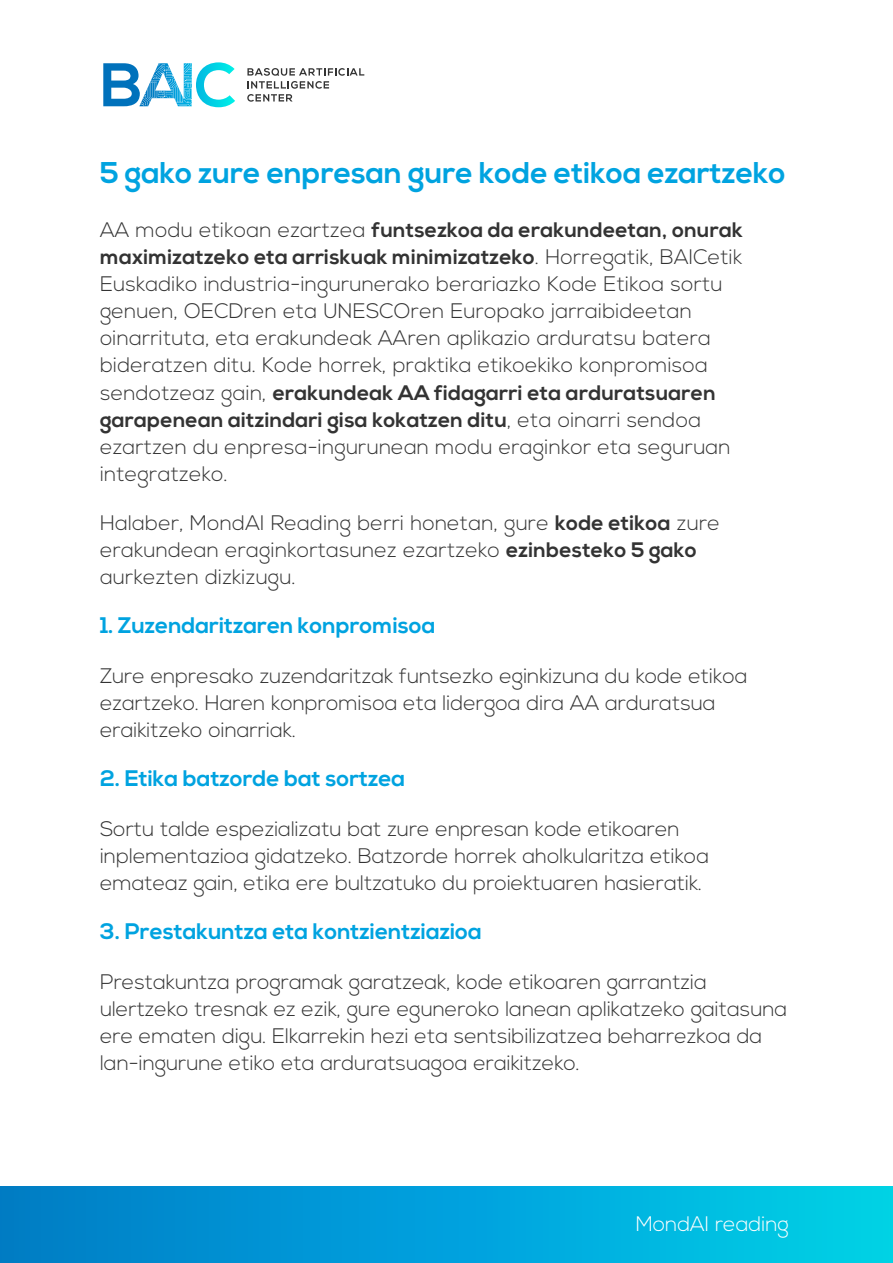
<style>
.page{position:relative;width:893px;height:1263px;background:#fff}
.page>*{position:absolute;margin:0;border:0;box-sizing:border-box;transform-origin:0 0}
.t1{font:700 30px "Nexa";color:#00a3e0}
.t2{font:700 22.5px "Nexa";color:#00a3e0}
.t3{font:300 21px/27px "Nexa";color:#333}
.t4{font:300 21px "Nexa";color:#fff}
.s1{font-weight:700}
</style>
<div class="page">
<div style="left:0;top:1186px;width:893px;height:77px;background:linear-gradient(to right,#0079c9,#00cfea)"></div>
<svg style="left:247px;top:68px;width:117px;height:34px"></svg>
<svg style="left:103px;top:62px;width:132px;height:45px"></svg>
<h1 class="t1" style="left:100px;top:155px;width:687px">5 gako zure enpresan gure kode etikoa ezartzeko</h1>
<p class="t3" style="left:100px;top:218px;width:644px">AA modu etikoan ezartzea <span class="s1">funtsezkoa da erakundeetan, onurak maximizatzeko eta arriskuak minimizatzeko</span>. Horregatik, BAICetik Euskadiko industria-ingurunerako berariazko Kode Etikoa sortu genuen, OECDren eta UNESCOren Europako jarraibideetan oinarrituta, eta erakundeak AAren aplikazio arduratsu batera bideratzen ditu. Kode horrek, praktika etikoekiko konpromisoa sendotzeaz gain, <span class="s1">erakundeak AA fidagarri eta arduratsuaren garapenean aitzindari gisa kokatzen ditu</span>, eta oinarri sendoa ezartzen du enpresa-ingurunean modu eraginkor eta seguruan integratzeko.</p>
<p class="t3" style="left:100px;top:510px;width:621px">Halaber, MondAI Reading berri honetan, gure <span class="s1">kode etikoa</span> zure erakundean eraginkortasunez ezartzeko <span class="s1">ezinbesteko 5 gako </span>aurkezten dizkizugu.</p>
<p class="t2" style="left:100px;top:612px;width:337px">1. Zuzendaritzaren konpromisoa</p>
<p class="t3" style="left:100px;top:663px;width:649px">Zure enpresako zuzendaritzak funtsezko eginkizuna du kode etikoa ezartzeko. Haren konpromisoa eta lidergoa dira AA arduratsua eraikitzeko oinarriak.</p>
<p class="t2" style="left:100px;top:765px;width:307px">2. Etika batzorde bat sortzea</p>
<p class="t3" style="left:100px;top:816px;width:611px">Sortu talde espezializatu bat zure enpresan kode etikoaren inplementazioa gidatzeko. Batzorde horrek aholkularitza etikoa emateaz gain, etika ere bultzatuko du proiektuaren hasieratik.</p>
<p class="t2" style="left:100px;top:918px;width:383px">3. Prestakuntza eta kontzientziazioa</p>
<p class="t3" style="left:100px;top:969px;width:689px">Prestakuntza programak garatzeak, kode etikoaren garrantzia ulertzeko tresnak ez ezik, gure eguneroko lanean aplikatzeko gaitasuna ere ematen digu. Elkarrekin hezi eta sentsibilizatzea beharrezkoa da lan-ingurune etiko eta arduratsuagoa eraikitzeko.</p>
<p class="t4" style="left:636px;top:1211px;width:155px">MondAI reading</p>
</div>
